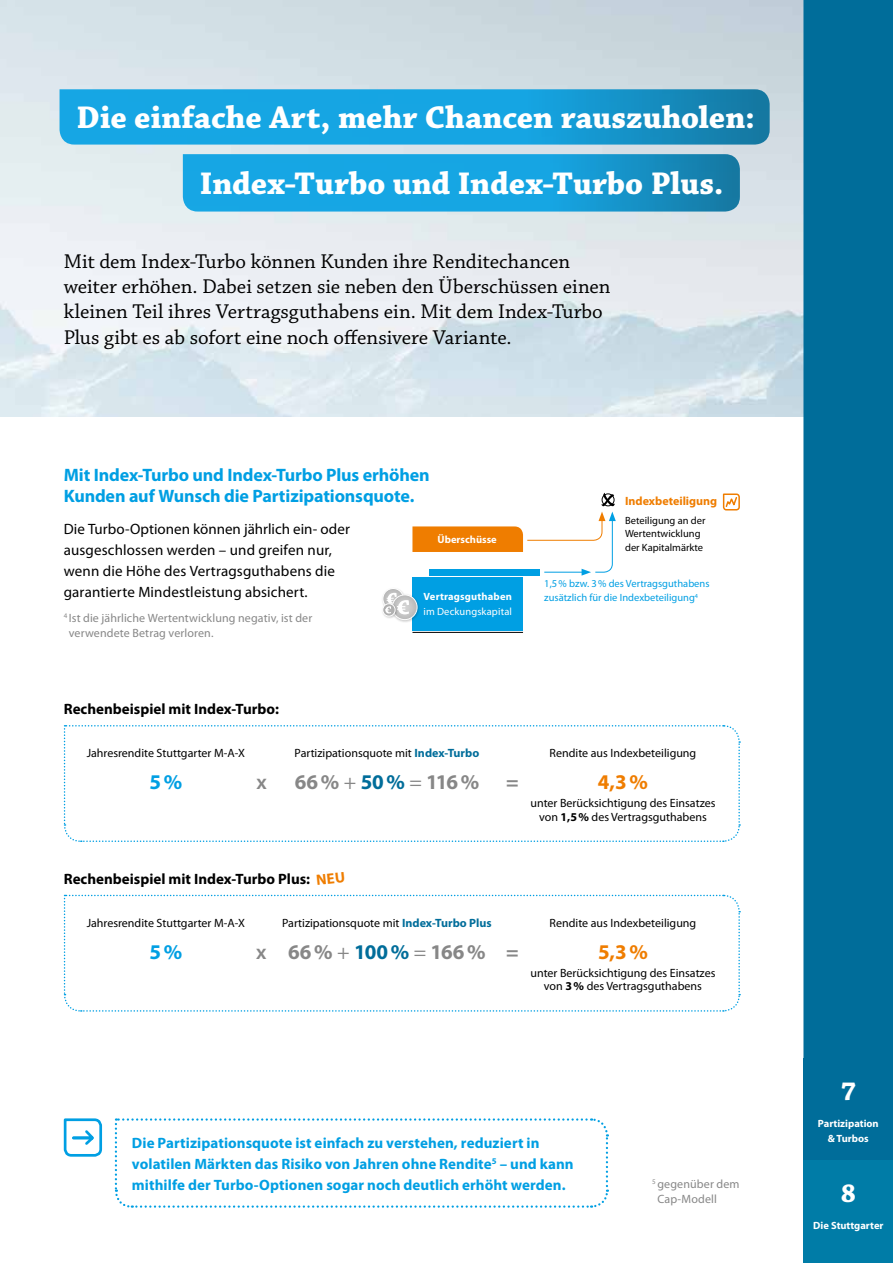
<style>
.page{position:relative;width:893px;height:1263px;background:#fff}
.page>*{position:absolute;margin:0;border:0;box-sizing:border-box;transform-origin:0 0}
.t1{font:700 33px/65.8px "Chaparral Pro";color:#fff}
.t2{font:700 27px "Chaparral Pro";color:#fff}
.t3{font:21px/25.2px "Chaparral Pro";color:#000}
.t4{font:700 21px "Myriad Pro";letter-spacing:-.005em;color:#878787}
.t5{font:700 21px "Myriad Pro";color:#ef7d00}
.t6{font:700 21px "Myriad Pro";color:#009fe3}
.t7{font:600 21px "Myriad Pro";color:#878787}
.t8{font:700 18px/21.3px "Myriad Pro";letter-spacing:-.01em;color:#009fe3}
.t9{font:700 15px/21px "Myriad Pro";letter-spacing:.005em;color:#009fe3}
.t10{font:15px/21.3px "Myriad Pro";letter-spacing:.01em;color:#000}
.t11{font:700 15px "Myriad Pro";color:#000}
.t12{font:12px/13.5px "Myriad Pro";color:#000;text-align:center}
.t13{font:12px/15px "Myriad Pro";letter-spacing:.01em;color:#878787}
.t14{font:700 12px "Myriad Pro";color:#ef7d00}
.t15{font:10.5px/13.5px "Myriad Pro";color:#009fe3}
.t16{font:700 10.5px/15px "Myriad Pro";color:#fff;text-align:center}
.t17{font:10.5px/13.5px "Myriad Pro";color:#000}
.t18{font:10.5px "Myriad Pro";letter-spacing:.01em;color:#fff}
.s1{font-weight:700;color:#006d9a}
.s2{font-weight:700}
.s3{font-weight:400}
.s4{color:#006d9a}
.s5{font-weight:600}
</style>
<div class="page">
<img style="left:0;top:0;width:804px;height:417px">
<svg style="left:114px;top:1118px;width:495px;height:90px"></svg>
<svg style="left:60px;top:89px;width:710px;height:56px"></svg>
<svg style="left:183px;top:154px;width:557px;height:58px"></svg>
<svg style="left:63px;top:1118px;width:40px;height:39px"></svg>
<svg style="left:63px;top:894px;width:678px;height:118px"></svg>
<svg style="left:63px;top:725px;width:678px;height:117px"></svg>
<svg style="left:722px;top:493px;width:18px;height:18px"></svg>
<div style="left:412px;top:577px;width:111px;height:54px;background:#009fe3"></div>
<hr style="left:412px;top:632px;width:111px;height:1px;background:#000">
<svg style="left:412px;top:512px;width:204px;height:64px"></svg>
<svg style="left:601px;top:493px;width:14px;height:13px"></svg>
<div style="left:382px;top:585px;width:24px;height:26px;background:#000;opacity:.29"></div>
<div style="left:382px;top:588px;width:22px;height:21px;border:1px solid #fff;border-radius:50%"></div>
<div style="left:391px;top:593px;width:29px;height:30px;background:#000;opacity:.2"></div>
<div style="left:391px;top:592px;width:28px;height:29px;background:#000;opacity:.29"></div>
<div style="left:392px;top:594px;width:26px;height:26px;border:1px solid #fff;border-radius:50%"></div>
<div style="left:381px;top:602px;width:17px;height:17px;background:#000;opacity:.2"></div>
<div style="left:382px;top:601px;width:16px;height:16px;background:#000;opacity:.29"></div>
<div style="left:382px;top:603px;width:14px;height:13px;border:1px solid #fff;border-radius:50%"></div>
<svg style="left:385px;top:593px;width:24px;height:21px"></svg>
<div style="left:804px;top:0;width:89px;height:1059px;background:#006d9a"></div>
<div style="left:804px;top:1059px;width:89px;height:102px;background:#006d9a"></div>
<div style="left:804px;top:1161px;width:89px;height:102px;background:#007ca7"></div>
<h1 class="t1" style="left:200px;top:86px;width:557px;text-indent:-123px">Die einfache Art, mehr Chancen rauszuholen:<br>Index-Turbo und Index-Turbo Plus.</h1>
<p class="t3" style="left:64px;top:249px;width:548px">Mit dem Index-Turbo können Kunden ihre Renditechancen weiter erhöhen. Dabei setzen sie neben den Überschüssen einen kleinen Teil ihres Vertragsguthabens ein. Mit dem Index-Turbo Plus gibt es ab sofort eine noch offensivere Variante.</p>
<h3 class="t8" style="left:64px;top:463px;width:367px">Mit Index-Turbo und Index-Turbo Plus erhöhen<br>Kunden auf Wunsch die Partizipationsquote.</h3>
<p class="t14" style="left:625px;top:493px;width:94px">Indexbeteiligung</p>
<p class="t10" style="left:64px;top:518px;width:288px">Die Turbo-Optionen können jährlich ein- oder ausgeschlossen werden – und greifen nur, wenn die Höhe des Vertragsguthabens die garantierte Mindestleistung absichert.</p>
<p class="t13" style="left:69px;top:610px;width:245px;text-indent:-5px"><sup>4</sup> Ist die jährliche Wertentwicklung negativ, ist der verwendete Betrag verloren.</p>
<p class="t11" style="left:64px;top:699px;width:217px">Rechenbeispiel mit Index-Turbo:</p>
<p class="t16" style="left:438px;top:531px;width:61px">Überschüsse</p>
<p class="t16" style="left:423px;top:589px;width:90px">Vertragsguthaben</p>
<p class="t18" style="left:423px;top:605px;width:90px">im Deckungskapital</p>
<p class="t17" style="left:625px;top:513px;width:82px">Beteiligung an der<br>Wertentwicklung der Kapitalmärkte</p>
<p class="t15" style="left:544px;top:577px;width:167px">1,5% bzw. 3% des Vertragsguthabens zusätzlich für die Indexbeteiligung<sup>4</sup></p>
<p class="t12" style="left:87px;top:746px;width:160px">Jahresrendite Stuttgarter M-A-X</p>
<p class="t12" style="left:295px;top:746px;width:186px">Partizipationsquote mit <span class="s1">Index-Turbo</span></p>
<p class="t12" style="left:550px;top:746px;width:148px">Rendite aus Indexbeteiligung</p>
<p class="t12" style="left:530px;top:796px;width:186px">unter Berücksichtigung des Einsatzes von <span class="s2">1,5%</span> des Vertragsguthabens</p>
<h3 class="t6" style="left:149px;top:768px;width:34px">5%</h3>
<h3 class="t7" style="left:256px;top:768px;width:12px">x</h3>
<h3 class="t4" style="left:295px;top:768px;width:186px">66% <span class="s3">+</span> <span class="s4">50%</span> <span class="s3">=</span> 116%</h3>
<h3 class="t4" style="left:506px;top:768px;width:14px">=</h3>
<h3 class="t5" style="left:598px;top:768px;width:52px">4,3%</h3>
<p class="t11" style="left:64px;top:869px;width:248px">Rechenbeispiel mit Index-Turbo Plus:</p>
<p class="t12" style="left:87px;top:916px;width:160px">Jahresrendite Stuttgarter M-A-X</p>
<p class="t12" style="left:282px;top:916px;width:211px">Partizipationsquote mit <span class="s1">Index-Turbo Plus</span></p>
<p class="t12" style="left:550px;top:916px;width:148px">Rendite aus Indexbeteiligung</p>
<p class="t12" style="left:530px;top:966px;width:186px">unter Berücksichtigung des Einsatzes von <span class="s2">3%</span> des Vertragsguthabens</p>
<h3 class="t6" style="left:149px;top:938px;width:34px">5%</h3>
<h3 class="t4" style="left:256px;top:938px;width:264px"><span class="s5">x</span> 66% <span class="s3">+</span> <span class="s4">100%</span> <span class="s3">=</span> 166% =</h3>
<h3 class="t5" style="left:598px;top:938px;width:51px">5,3%</h3>
<p class="t9" style="left:132px;top:1132px;width:443px">Die Partizipationsquote ist einfach zu verstehen, reduziert in volatilen Märkten das Risiko von Jahren ohne Rendite<sup>5</sup> – und kann mithilfe der Turbo-Optionen sogar noch deutlich erhöht werden.</p>
<p class="t13" style="left:657px;top:1177px;width:84px;text-indent:-5px"><sup>5</sup> gegenüber dem<br>Cap-Modell</p>
<h2 class="t2" style="left:841px;top:1076px;width:17px">7</h2>
<p class="t16" style="left:818px;top:1115px;width:62px">Partizipation &amp; Turbos</p>
<h2 class="t2" style="left:841px;top:1178px;width:17px">8</h2>
<p class="t16" style="left:813px;top:1217px;width:72px">Die Stuttgarter</p>
</div>
